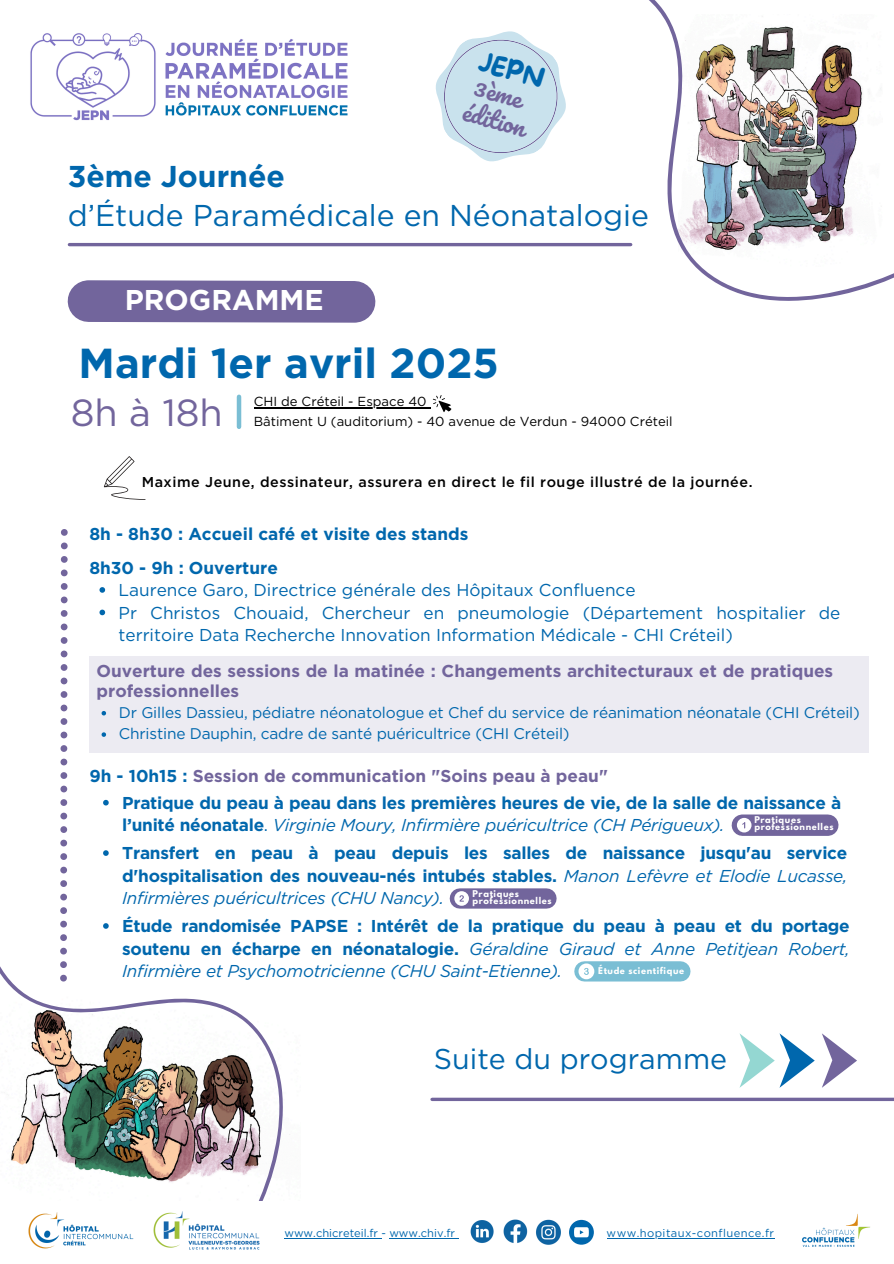
<style>
.page{position:relative;width:894px;height:1264px;background:#fff}
.page>*{position:absolute;margin:0;border:0;box-sizing:border-box;transform-origin:0 0}
.t1{font:700 41.85px "Gotham";color:#0067ad}
.t2{font:37.65px "Gotham";color:#72659c}
.t3{font:30.15px/38.2px "Gotham";color:#0067ad}
.t4{font:28.65px "Gotham";color:#0067ad}
.t5{font:700 28.65px "Gotham";color:#fff}
.t6{font:26.55px "More Sugar";color:#0067ad}
.t7{font:23.55px/27px "Pacifico";color:#72659c}
.t8{font:700 17.25px/22.5px "Gotham";letter-spacing:-.015em;color:#0067ad;text-align:justify}
.t9{font:17.25px/22.5px "Gotham";color:#0067ad}
.t10{font:700 17.25px/20.2px "Gotham";color:#72659c}
.t11{font:15.45px "Gotham";letter-spacing:-.01em;color:#0067ad}
.t12{font:500 14.25px "Gotham";letter-spacing:.035em;color:#000}
.t13{font:13.05px "Gotham";color:#000}
.t14{font:11.1px "Gotham";color:#0067ad}
.t15{font:11.1px "Gotham";letter-spacing:.035em;color:#0067ad}
.t16{font:700 8.25px/7.2px "League Spartan";letter-spacing:.075em;color:#fff}
.s1{font-weight:700}
.s2{color:#0067ad}
.s3{font-weight:400}
.s4{font-weight:400;font-style:italic}
</style>
<div class="page">
<svg style="left:67px;top:280px;width:309px;height:43px;background:#7b6ea2"></svg>
<svg style="left:104px;top:456px;width:41px;height:44px"></svg>
<svg style="left:0;top:850px;width:290px;height:351px"></svg>
<svg style="left:498px;top:0;width:395px;height:301px"></svg>
<svg style="left:60px;top:529px;width:8px;height:452px"></svg>
<svg style="left:432px;top:1097px;width:461px;height:4px;background:#8a7fad"></svg>
<svg style="left:739px;top:1033px;width:75px;height:54px"></svg>
<svg style="left:822px;top:1033px;width:34px;height:54px"></svg>
<hr style="left:69px;top:243px;width:561px;height:3px;background:#72659c">
<svg style="left:103px;top:799px;width:6px;height:6px"></svg>
<svg style="left:103px;top:923px;width:6px;height:5px"></svg>
<div style="left:89px;top:656px;width:779px;height:97px;background:#ecebf2"></div>
<div style="left:742px;top:814px;width:85px;height:21px;background:#72659c"></div>
<svg style="left:736px;top:817px;width:15px;height:15px"></svg>
<svg style="left:742px;top:822px;width:3px;height:6px"></svg>
<div style="left:459px;top:888px;width:87px;height:20px;background:#72659c"></div>
<div style="left:454px;top:891px;width:15px;height:14px;background:#fff;border-radius:50%"></div>
<svg style="left:459px;top:895px;width:5px;height:6px"></svg>
<div style="left:584px;top:961px;width:96px;height:20px;background:#7abed4"></div>
<svg style="left:578px;top:963px;width:16px;height:16px"></svg>
<svg style="left:584px;top:967px;width:4px;height:7px"></svg>
<svg style="left:435px;top:5px;width:157px;height:183px"></svg>
<hr style="left:254px;top:407px;width:172px;height:1px;background:#000">
<hr style="left:237px;top:397px;width:4px;height:30px;background:#7abed4">
<svg style="left:426px;top:395px;width:26px;height:17px"></svg>
<img style="left:30px;top:33px;width:318px;height:88px">
<img style="left:470px;top:1220px;width:24px;height:23px">
<img style="left:503px;top:1219px;width:24px;height:24px">
<img style="left:536px;top:1219px;width:25px;height:26px">
<svg style="left:569px;top:1219px;width:24px;height:25px"></svg>
<hr style="left:284px;top:1237px;width:97px;height:1px;background:#0067ad">
<hr style="left:389px;top:1237px;width:66px;height:1px;background:#0067ad">
<hr style="left:606px;top:1237px;width:168px;height:1px;background:#0067ad">
<img style="left:28px;top:1212px;width:106px;height:37px">
<img style="left:802px;top:1214px;width:68px;height:33px">
<img style="left:153px;top:1211px;width:107px;height:39px">
<svg style="left:101px;top:711px;width:5px;height:4px"></svg>
<svg style="left:101px;top:732px;width:5px;height:5px"></svg>
<svg style="left:99px;top:587px;width:6px;height:5px"></svg>
<svg style="left:99px;top:609px;width:6px;height:6px"></svg>
<p class="t6" style="left:483px;top:47px;width:69px;rotate:16deg">JEPN</p>
<p class="t7" style="left:474px;top:73px;width:66px;rotate:16deg">3ème édition</p>
<p class="t3" style="left:68px;top:157px;width:582px"><span class="s1">3ème Journée<br></span>d’Étude Paramédicale en Néonatalogie</p>
<p class="t5" style="left:125px;top:283px;width:200px">PROGRAMME</p>
<p class="t1" style="left:79px;top:338px;width:421px">Mardi 1er avril 2025</p>
<p class="t2" style="left:71px;top:390px;width:153px">8h à 18h</p>
<h3 class="t13" style="left:254px;top:394px;width:174px">CHI de Créteil - Espace 40</h3>
<h1 class="t13" style="left:254px;top:413px;width:420px">Bâtiment U (auditorium) - 40 avenue de Verdun - 94000 Créteil</h1>
<p class="t12" style="left:142px;top:473px;width:612px">Maxime Jeune, dessinateur, assurera en direct le fil rouge illustré de la journée.</p>
<p class="t8" style="left:89px;top:522px;width:380px">8h - 8h30 : Accueil café et visite des stands</p>
<p class="t8" style="left:89px;top:556px;width:190px">8h30 - 9h : Ouverture</p>
<p class="t9" style="left:119px;top:578px;width:518px">Laurence Garo, Directrice générale des Hôpitaux Confluence</p>
<p class="t9" style="left:119px;top:601px;width:723px">Pr Christos Chouaid, Chercheur en pneumologie (Département hospitalier de territoire Data Recherche Innovation Information Médicale - CHI Créteil)</p>
<p class="t10" style="left:96px;top:660px;width:738px">Ouverture des sessions de la matinée : Changements architecturaux et de pratiques professionnelles</p>
<p class="t11" style="left:119px;top:703px;width:742px">Dr Gilles Dassieu, pédiatre néonatologue et Chef du service de réanimation néonatale (CHI Créteil)</p>
<p class="t11" style="left:119px;top:724px;width:452px">Christine Dauphin, cadre de santé puéricultrice (CHI Créteil)</p>
<p class="t10" style="left:89px;top:765px;width:520px"><span class="s2">9h - 10h15 :</span> Session de communication "Soins peau à peau"</p>
<p class="t8" style="left:122px;top:791px;width:720px">Pratique du peau à peau dans les premières heures de vie, de la salle de naissance à l’unité néonatale<span class="s3">.</span> <span class="s4">Virginie Moury, Infirmière puéricultrice (CH Périgueux).</span></p>
<h6 class="t16" style="left:754px;top:817px;width:80px">Pratiques professionnelles</h6>
<p class="t8" style="left:122px;top:841px;width:726px">Transfert en peau à peau depuis les salles de naissance jusqu'au service d'hospitalisation des nouveau-nés intubés stables. <span class="s4">Manon Lefèvre et Elodie Lucasse, Infirmières puéricultrices (CHU Nancy).</span></p>
<p class="t16" style="left:472px;top:890px;width:81px">Pratiques professionnelles</p>
<h5 class="t8" style="left:122px;top:914px;width:728px">Étude randomisée PAPSE : Intérêt de la pratique du peau à peau et du portage soutenu en écharpe en néonatalogie. <span class="s4">Géraldine Giraud et Anne Petitjean Robert, Infirmière et Psychomotricienne (CHU Saint-Etienne).</span></h5>
<h4 class="t16" style="left:598px;top:967px;width:87px">Étude scientifique</h4>
<p class="t4" style="left:434px;top:1041px;width:294px">Suite du programme</p>
<p class="t14" style="left:284px;top:1226px;width:172px">www.chicreteil.fr - www.chiv.fr</p>
<h2 class="t15" style="left:606px;top:1226px;width:169px">www.hopitaux-confluence.fr</h2>
</div>
